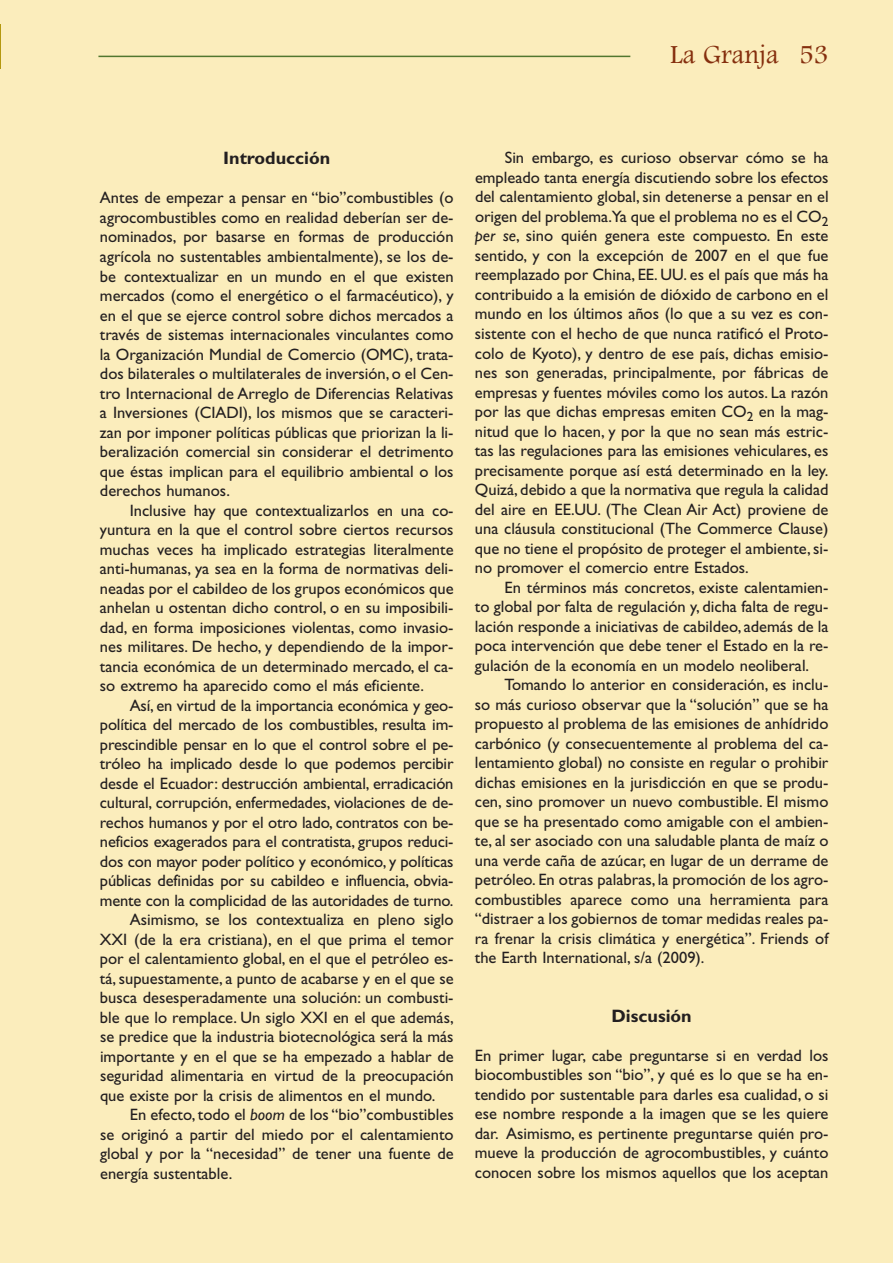
<style>
.page{position:relative;width:893px;height:1263px;background:#fff}
.page>*{position:absolute;margin:0;border:0;box-sizing:border-box;transform-origin:0 0}
.t1{font:27px "Footlight MT Light";color:#852f0e}
.t2{font:700 18px "Gill Sans";color:#231f20}
.t3{font:16.5px/19.5px "Gill Sans";color:#231f20;text-align:justify}
.s1{font-style:italic}
</style>
<div class="page">
<div style="left:1px;top:0;width:892px;height:1263px;background:#fbedbc"></div>
<hr style="left:98px;top:56px;width:532px;height:1px;background:#51772f">
<hr style="left:0;top:0;width:1px;height:1263px;background:#fbedbc">
<hr style="left:0;top:24px;width:1px;height:44px;background:#b4980f">
<h1 class="t1" style="left:670px;top:45px;width:160px">La Granja 53</h1>
<p class="t2" style="left:223px;top:152px;width:109px">Introducción</p>
<p class="t3" style="left:100px;top:190px;width:355px">Antes de empezar a pensar en “bio”combustibles (o agrocombustibles como en realidad deberían ser de&shy;nominados, por basarse en formas de producción agrícola no sustentables ambientalmente), se los de&shy;be contextualizar en un mundo en el que existen mercados (como el energético o el farmacéutico), y en el que se ejerce control sobre dichos mercados a través de sistemas internacionales vinculantes como la Organización Mundial de Comercio (OMC), trata&shy;dos bilaterales o multilaterales de inversión, o el Cen&shy;tro Internacional de Arreglo de Diferencias Relativas a Inversiones (CIADI), los mismos que se caracteri&shy;zan por imponer políticas públicas que priorizan la li&shy;beralización comercial sin considerar el detrimento que éstas implican para el equilibrio ambiental o los derechos humanos.</p>
<p class="t3" style="left:100px;top:502px;width:355px;text-indent:30px">Inclusive hay que contextualizarlos en una co&shy;yuntura en la que el control sobre ciertos recursos muchas veces ha implicado estrategias literalmente anti-humanas, ya sea en la forma de normativas deli&shy;neadas por el cabildeo de los grupos económicos que anhelan u ostentan dicho control, o en su imposibili&shy;dad, en forma imposiciones violentas, como invasio&shy;nes militares. De hecho, y dependiendo de la impor&shy;tancia económica de un determinado mercado, el ca&shy;so extremo ha aparecido como el más eficiente.</p>
<p class="t3" style="left:130px;top:697px;width:325px">Así, en virtud de la importancia económica y geo-</p>
<p class="t3" style="left:100px;top:716px;width:355px">política del mercado de los combustibles, resulta im-</p>
<p class="t3" style="left:100px;top:736px;width:355px">prescindible pensar en lo que el control sobre el pe-</p>
<p class="t3" style="left:100px;top:755px;width:355px">tróleo ha implicado desde lo que podemos percibir</p>
<p class="t3" style="left:100px;top:775px;width:355px">desde el Ecuador: destrucción ambiental, erradicación</p>
<p class="t3" style="left:100px;top:794px;width:355px">cultural, corrupción, enfermedades, violaciones de de-</p>
<p class="t3" style="left:100px;top:814px;width:355px">rechos humanos y por el otro lado, contratos con be-</p>
<p class="t3" style="left:100px;top:833px;width:355px">neficios exagerados para el contratista, grupos reduci-</p>
<p class="t3" style="left:100px;top:853px;width:355px">dos con mayor poder político y económico, y políticas</p>
<p class="t3" style="left:100px;top:872px;width:355px">públicas definidas por su cabildeo e influencia, obvia-</p>
<p class="t3" style="left:100px;top:892px;width:355px">mente con la complicidad de las autoridades de turno.</p>
<p class="t3" style="left:130px;top:911px;width:325px">Asimismo, se los contextualiza en pleno siglo</p>
<p class="t3" style="left:100px;top:931px;width:355px">XXI (de la era cristiana), en el que prima el temor</p>
<p class="t3" style="left:100px;top:950px;width:355px">por el calentamiento global, en el que el petróleo es-</p>
<p class="t3" style="left:100px;top:970px;width:355px">tá, supuestamente, a punto de acabarse y en el que se</p>
<p class="t3" style="left:100px;top:989px;width:355px">busca desesperadamente una solución: un combusti-</p>
<p class="t3" style="left:100px;top:1009px;width:355px">ble que lo remplace. Un siglo XXI en el que además,</p>
<p class="t3" style="left:100px;top:1028px;width:355px">se predice que la industria biotecnológica será la más</p>
<p class="t3" style="left:100px;top:1048px;width:355px">importante y en el que se ha empezado a hablar de</p>
<p class="t3" style="left:100px;top:1067px;width:355px">seguridad alimentaria en virtud de la preocupación</p>
<p class="t3" style="left:100px;top:1087px;width:337px">que existe por la crisis de alimentos en el mundo.</p>
<p class="t3" style="left:130px;top:1106px;width:325px">En efecto, todo el <span class="s1">boom</span> de los “bio”combustibles</p>
<p class="t3" style="left:100px;top:1126px;width:355px">se originó a partir del miedo por el calentamiento</p>
<p class="t3" style="left:100px;top:1145px;width:355px">global y por la “necesidad” de tener una fuente de</p>
<p class="t3" style="left:100px;top:1165px;width:134px">energía sustentable.</p>
<p class="t3" style="left:475px;top:150px;width:355px;text-indent:30px">Sin embargo, es curioso observar cómo se ha empleado tanta energía discutiendo sobre los efectos del calentamiento global, sin detenerse a pensar en el origen del problema.Ya que el problema no es el CO<sub>2 </sub><span class="s1">per se</span>, sino quién genera este compuesto. En este sentido, y con la excepción de 2007 en el que fue reemplazado por China, EE. UU. es el país que más ha contribuido a la emisión de dióxido de carbono en el mundo en los últimos años (lo que a su vez es con&shy;sistente con el hecho de que nunca ratificó el Proto&shy;colo de Kyoto), y dentro de ese país, dichas emisio&shy;nes son generadas, principalmente, por fábricas de empresas y fuentes móviles como los autos. La razón por las que dichas empresas emiten CO<sub>2</sub> en la mag&shy;nitud que lo hacen, y por la que no sean más estric&shy;tas las regulaciones para las emisiones vehiculares, es precisamente porque así está determinado en la ley.<br>Quizá, debido a que la normativa que regula la calidad del aire en EE.UU. (The Clean Air Act) proviene de una cláusula constitucional (The Commerce Clause) que no tiene el propósito de proteger el ambiente,si&shy;no promover el comercio entre Estados.</p>
<p class="t3" style="left:475px;top:579px;width:355px;text-indent:30px">En términos más concretos, existe calentamien&shy;to global por falta de regulación y, dicha falta de regu&shy;lación responde a iniciativas de cabildeo, además de la poca intervención que debe tener el Estado en la re&shy;gulación de la economía en un modelo neoliberal.</p>
<p class="t3" style="left:475px;top:676px;width:355px;text-indent:30px">Tomando lo anterior en consideración, es inclu&shy;so más curioso observar que la “solución” que se ha propuesto al problema de las emisiones de anhídrido carbónico (y consecuentemente al problema del ca&shy;lentamiento global) no consiste en regular o prohibir dichas emisiones en la jurisdicción en que se produ&shy;cen, sino promover un nuevo combustible. El mismo que se ha presentado como amigable con el ambien&shy;te, al ser asociado con una saludable planta de maíz o una verde caña de azúcar, en lugar de un derrame de petróleo. En otras palabras, la promoción de los agro&shy;combustibles aparece como una herramienta para “distraer a los gobiernos de tomar medidas reales pa&shy;ra frenar la crisis climática y energética”. Friends of the Earth International, s/a (2009).</p>
<p class="t2" style="left:611px;top:1009px;width:82px">Discusión</p>
<p class="t3" style="left:475px;top:1047px;width:355px">En primer lugar, cabe preguntarse si en verdad los biocombustibles son “bio”, y qué es lo que se ha en&shy;tendido por sustentable para darles esa cualidad, o si ese nombre responde a la imagen que se les quiere dar. Asimismo, es pertinente preguntarse quién pro&shy;mueve la producción de agrocombustibles, y cuánto conocen sobre los mismos aquellos que los aceptan</p>
</div>
